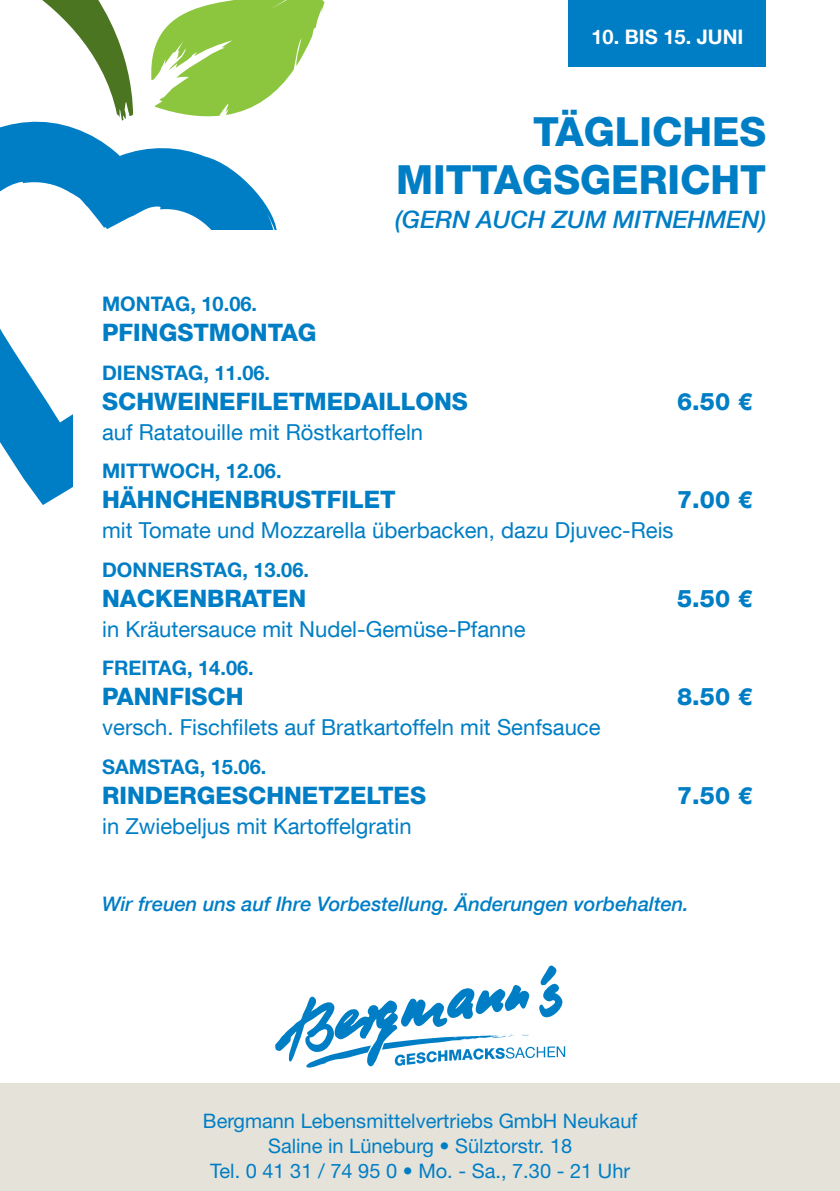
<style>
.page{position:relative;width:840px;height:1191px;background:#fff}
.page>*{position:absolute;margin:0;border:0;box-sizing:border-box;transform-origin:0 0}
.t1{font:800 40px/48px "Helvetica Neue LT Com";color:#007ec5;text-align:right}
.t2{font:800 24px "Helvetica Neue LT Com";color:#007ec5}
.t3{font:italic 500 24px "Helvetica Neue LT Com";color:#007ec5}
.t4{font:22px "Helvetica Neue LT Com";color:#007ec5}
.t5{font:20px/25px "Helvetica Neue LT Std";color:#007ec5;text-align:center}
.t6{font:700 20px "Helvetica Neue LT Com";color:#007ec5}
.t7{font:italic 500 20px "Helvetica Neue LT Com";color:#007ec5}
.t8{font:700 20px "Helvetica Neue LT Com";color:#fff}
</style>
<div class="page">
<svg style="left:42px;top:0;width:91px;height:106px"></svg>
<svg style="left:151px;top:0;width:174px;height:106px"></svg>
<svg style="left:0;top:106px;width:277px;height:399px"></svg>
<div style="left:568px;top:0;width:197px;height:67px;background:#007ec5"></div>
<div style="left:74px;top:230px;width:691px;height:853px;background:#fff"></div>
<svg style="left:275px;top:965px;width:290px;height:103px"></svg>
<div style="left:0;top:1083px;width:839px;height:108px;background:#e4e2d9"></div>
<p class="t8" style="left:591px;top:24px;width:153px">10. BIS 15. JUNI</p>
<h1 class="t1" style="left:396px;top:108px;width:371px">TÄGLICHES<br>MITTAGSGERICHT</h1>
<p class="t3" style="left:395px;top:205px;width:372px">(GERN AUCH ZUM MITNEHMEN)</p>
<p class="t6" style="left:102px;top:291px;width:156px">MONTAG, 10.06.</p>
<p class="t2" style="left:102px;top:318px;width:216px">PFINGSTMONTAG</p>
<p class="t6" style="left:102px;top:360px;width:169px">DIENSTAG, 11.06.</p>
<p class="t2" style="left:102px;top:387px;width:367px">SCHWEINEFILETMEDAILLONS</p>
<p class="t2" style="left:676px;top:387px;width:77px">6.50 €</p>
<p class="t4" style="left:102px;top:418px;width:322px">auf Ratatouille mit Röstkartoffeln</p>
<p class="t6" style="left:102px;top:458px;width:181px">MITTWOCH, 12.06.</p>
<p class="t2" style="left:102px;top:485px;width:295px">HÄHNCHENBRUSTFILET</p>
<p class="t2" style="left:676px;top:485px;width:77px">7.00 €</p>
<p class="t4" style="left:102px;top:517px;width:572px">mit Tomate und Mozzarella überbacken, dazu Djuvec-Reis</p>
<p class="t6" style="left:102px;top:557px;width:208px">DONNERSTAG, 13.06.</p>
<p class="t2" style="left:102px;top:584px;width:206px">NACKENBRATEN</p>
<p class="t2" style="left:676px;top:584px;width:77px">5.50 €</p>
<p class="t4" style="left:102px;top:615px;width:424px">in Kräutersauce mit Nudel-Gemüse-Pfanne</p>
<p class="t6" style="left:102px;top:655px;width:153px">FREITAG, 14.06.</p>
<p class="t2" style="left:102px;top:682px;width:143px">PANNFISCH</p>
<p class="t2" style="left:676px;top:682px;width:77px">8.50 €</p>
<p class="t4" style="left:102px;top:714px;width:499px">versch. Fischfilets auf Bratkartoffeln mit Senfsauce</p>
<p class="t6" style="left:102px;top:754px;width:166px">SAMSTAG, 15.06.</p>
<p class="t2" style="left:102px;top:781px;width:325px">RINDERGESCHNETZELTES</p>
<p class="t2" style="left:676px;top:781px;width:77px">7.50 €</p>
<p class="t4" style="left:102px;top:812px;width:311px">in Zwiebeljus mit Kartoffelgratin</p>
<p class="t7" style="left:102px;top:891px;width:588px">Wir freuen uns auf Ihre Vorbestellung. Änderungen vorbehalten.</p>
<p class="t5" style="left:203px;top:1108px;width:435px">Bergmann Lebensmittelvertriebs GmbH Neukauf<br>Saline in Lüneburg • Sülztorstr. 18<br>Tel. 0 41 31 / 74 95 0 • Mo. - Sa., 7.30 - 21 Uhr</p>
</div>
